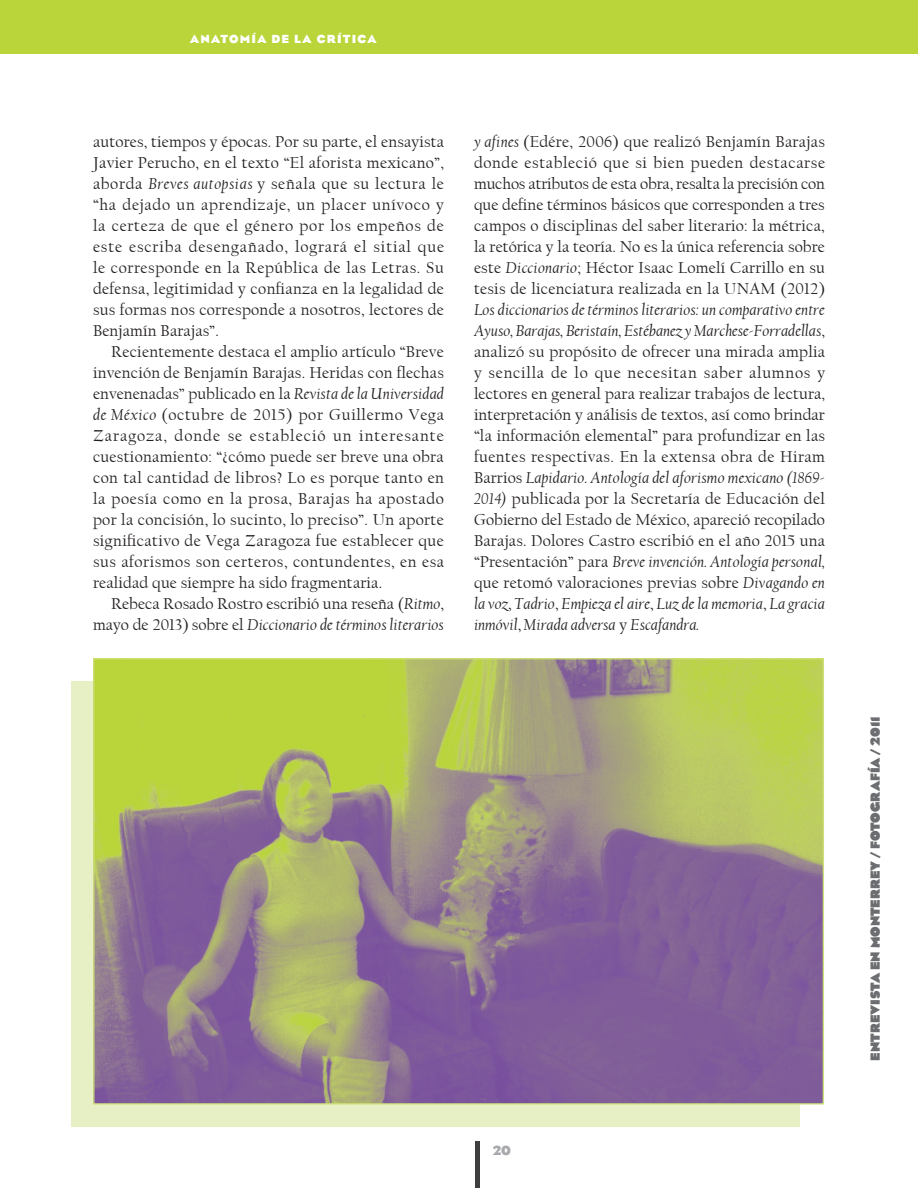
<style>
.page{position:relative;width:918px;height:1188px;background:#fff}
.page>*{position:absolute;margin:0;border:0;box-sizing:border-box;transform-origin:0 0}
.t1{font:16.5px/21px "Californian FB";letter-spacing:.015em;color:#231f20;text-align:justify}
.Cedula{font:900 13.5px "Eagle";color:#6c6d70}
.t2{font:700 13.5px "Eagle";color:#a8a9ad}
.t3{font:700 12px "Eagle";letter-spacing:.1em;color:#fff}
.s1{font-style:italic}
</style>
<div class="page">
<div style="left:0;top:0;width:918px;height:54px;background:#b9d539"></div>
<hr style="left:476px;top:1142px;width:4px;height:46px;background:#3e3e3f">
<div style="left:71px;top:681px;width:729px;height:446px;background:#e7f0c4"></div>
<img style="left:95px;top:660px;width:727px;height:443px">
<p class="t3" style="left:190px;top:32px;width:188px">ANATOMÍA DE LA CRÍTICA</p>
<p class="t1" style="left:93px;top:131px;width:353px">autores, tiempos y épocas. Por su parte, el ensayista Javier Perucho, en el texto “El aforista mexicano”, aborda <span class="s1">Breves autopsias</span> y señala que su lectura le “ha dejado un aprendizaje, un placer unívoco y la certeza de que el género por los empeños de este escriba desengañado, logrará el sitial que le corresponde en la República de las Letras. Su defensa, legitimidad y confianza en la legalidad de sus formas nos corresponde a nosotros, lectores de Benjamín Barajas”.</p>
<p class="t1" style="left:93px;top:341px;width:353px;text-indent:18px">Recientemente destaca el amplio artículo “Breve invención de Benjamín Barajas. Heridas con flechas envenenadas” publicado en la <span class="s1">Revista de la Universidad de México</span> (octubre de 2015) por Guillermo Vega Zaragoza, donde se estableció un interesante cuestionamiento: “¿cómo puede ser breve una obra con tal cantidad de libros? Lo es porque tanto en la poesía como en la prosa, Barajas ha apostado por la concisión, lo sucinto, lo preciso”. Un aporte significativo de Vega Zaragoza fue establecer que sus aforismos son certeros, contundentes, en esa realidad que siempre ha sido fragmentaria.</p>
<p class="t1" style="left:93px;top:593px;width:353px;text-align:right">Rebeca Rosado Rostro escribió una reseña (<span class="s1">Ritmo</span>, mayo de 2013) sobre el <span class="s1">Diccionario de términos literarios</span></p>
<p class="t1" style="left:474px;top:131px;width:353px"><span class="s1">y afines</span> (Edére, 2006) que realizó Benjamín Barajas donde estableció que si bien pueden destacarse muchos atributos de esta obra, resalta la precisión con que define términos básicos que corresponden a tres campos o disciplinas del saber literario: la métrica, la retórica y la teoría. No es la única referencia sobre este <span class="s1">Diccionario</span>; Héctor Isaac Lomelí Carrillo en su tesis de licenciatura realizada en la UNAM (2012)<br><span class="s1">Los diccionarios de términos literarios: un comparativo entre Ayuso, Barajas, Beristaín, Estébanez y Marchese-Forradellas</span>, analizó su propósito de ofrecer una mirada amplia y sencilla de lo que necesitan saber alumnos y lectores en general para realizar trabajos de lectura, interpretación y análisis de textos, así como brindar “la información elemental” para profundizar en las fuentes respectivas. En la extensa obra de Hiram Barrios <span class="s1">Lapidario. Antología del aforismo mexicano (1869- 2014)</span> publicada por la Secretaría de Educación del Gobierno del Estado de México, apareció recopilado Barajas. Dolores Castro escribió en el año 2015 una “Presentación” para <span class="s1">Breve invención. Antología personal, </span>que retomó valoraciones previas sobre <span class="s1">Divagando en la voz</span>, <span class="s1">Tadrio</span>, <span class="s1">Empieza el aire</span>, <span class="s1">Luz de la memoria</span>, <span class="s1">La gracia inmóvil</span>, <span class="s1">Mirada adversa</span> y <span class="s1">Escafandra.</span></p>
<p class="t2" style="left:492px;top:1143px;width:20px">20</p>
<p class="Cedula" style="left:867px;top:1061px;width:346px;rotate:-90deg">ENTREVISTA EN MONTERREY / FOTOGRAFÍA / 2011</p>
</div>
